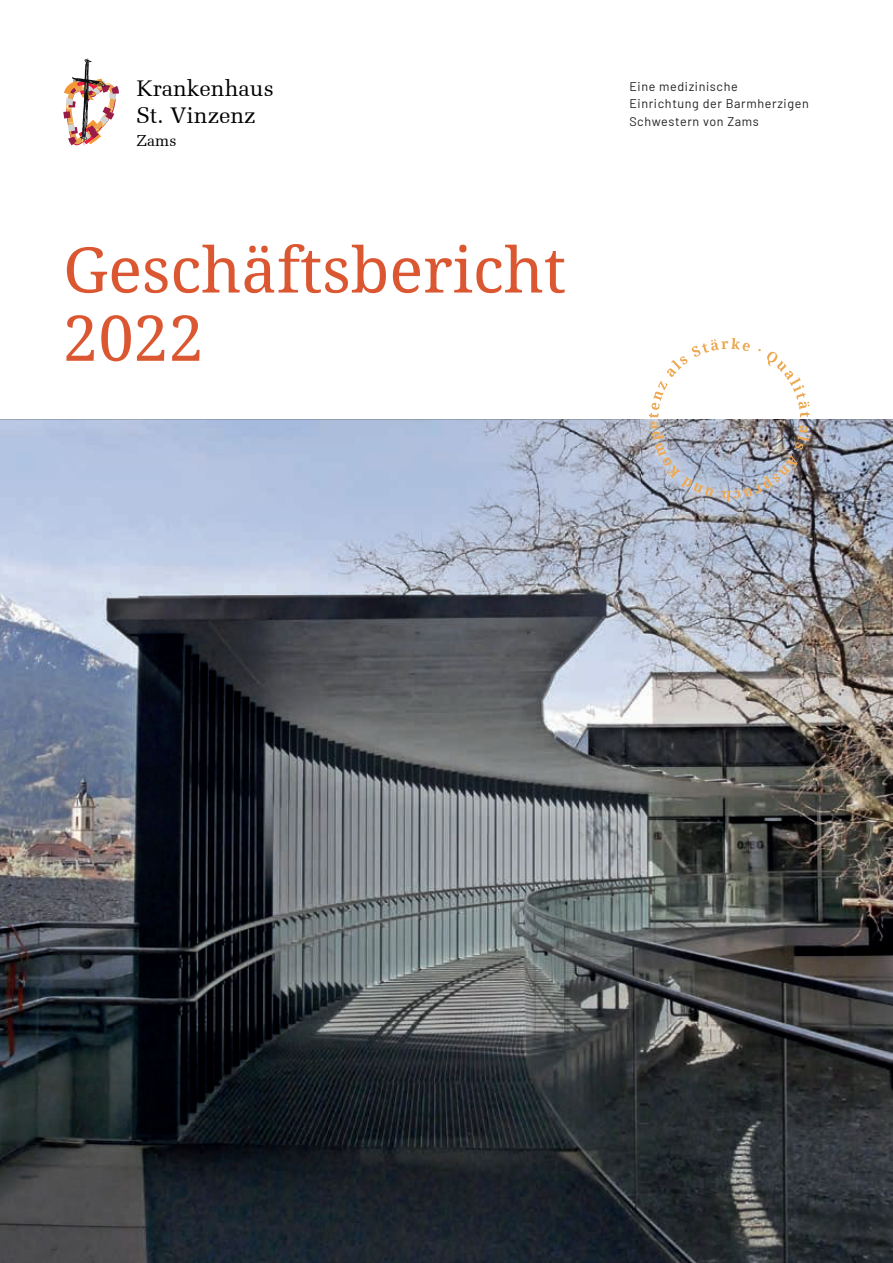
<style>
.page{position:relative;width:893px;height:1263px;background:#fff}
.page>*{position:absolute;margin:0;border:0;box-sizing:border-box;transform-origin:0 0}
.t1{font:63px/68.2px "Noto Serif";color:#da5732}
.t2{font:22.65px/26.4px "Melior";color:#000001}
.t3{font:15.9px "Melior";color:#000001}
.t4{font:12.6px/17.7px "Barlow";letter-spacing:.05em;color:#231f20}
</style>
<div class="page">
<img style="left:0;top:419px;width:893px;height:844px">
<img style="left:63px;top:58px;width:56px;height:87px">
<img style="left:642px;top:415px;width:176px;height:96px">
<svg style="left:649px;top:338px;width:161px;height:164px"></svg>
<h2 class="t2" style="left:136px;top:75px;width:139px">Krankenhaus<br>St. Vinzenz</h2>
<p class="t3" style="left:137px;top:131px;width:41px">Zams</p>
<h1 class="t1" style="left:63px;top:233px;width:504px">Geschäftsbericht<br>2022</h1>
<p class="t4" style="left:629px;top:76px;width:181px">Eine medizinische<br>Einrichtung der Barmherzigen<br>Schwestern von Zams</p>
</div>
